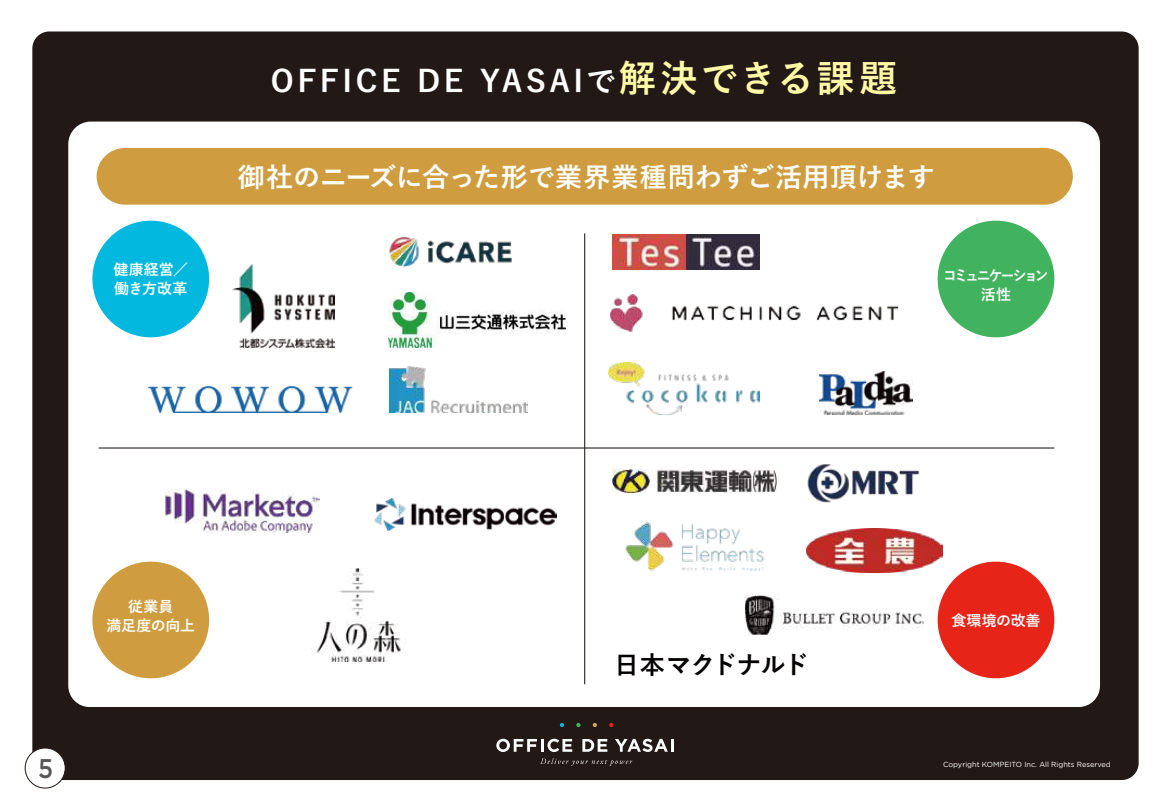
<style>
.page{position:relative;width:1170px;height:808px;background:#fff}
.page>*{position:absolute;margin:0;border:0;box-sizing:border-box;transform-origin:0 0}
.t1{font:30px "Yu Gothic Std B";letter-spacing:.12em;color:#fff}
.t2{font:27px "Yu Gothic Std B";letter-spacing:-.005em;color:#fff}
.t3{font:500 27px "Gotham";color:#595757;scale:.9 1}
.t4{font:25.05px "Yu Gothic Std B";letter-spacing:-.045em;color:#040000}
.t5{font:15px/19px "Yu Gothic Std B";letter-spacing:-.02em;color:#fff;text-align:center}
.t6{font:15px/19px "Yu Gothic Std B";letter-spacing:-.145em;color:#fff;text-align:center;scale:.92 1}
.t7{font:15px/19px "Yu Gothic Std B";color:#fff}
.t8{font:7.35px "Gotham";color:#fff}
.s1{font-size:37.5px;color:#fff8a5}
</style>
<div class="page">
<div style="left:32px;top:31px;width:1106px;height:749px;background:#221815;border-radius:17px"></div>
<div style="left:25px;top:748px;width:40px;height:40px;background:#fff;border-radius:50%"></div>
<div style="left:25px;top:748px;width:40px;height:40px;border:1px solid #221815;border-radius:50%"></div>
<svg style="left:496px;top:739px;width:76px;height:13px"></svg>
<svg style="left:582px;top:739px;width:25px;height:13px"></svg>
<svg style="left:615px;top:739px;width:58px;height:13px"></svg>
<svg style="left:540px;top:758px;width:92px;height:8px"></svg>
<svg style="left:560px;top:723px;width:4px;height:4px"></svg>
<svg style="left:576px;top:723px;width:4px;height:4px"></svg>
<svg style="left:592px;top:723px;width:5px;height:4px"></svg>
<svg style="left:609px;top:723px;width:4px;height:4px"></svg>
<div style="left:68px;top:122px;width:1031px;height:585px;background:#fff;border-radius:22px"></div>
<img style="left:311px;top:568px;width:91px;height:93px">
<img style="left:389px;top:237px;width:122px;height:29px">
<img style="left:612px;top:235px;width:147px;height:34px">
<img style="left:608px;top:362px;width:151px;height:53px">
<img style="left:807px;top:464px;width:113px;height:39px">
<img style="left:232px;top:264px;width:102px;height:84px">
<img style="left:389px;top:292px;width:176px;height:56px">
<img style="left:147px;top:386px;width:205px;height:26px">
<img style="left:806px;top:528px;width:136px;height:44px">
<img style="left:610px;top:294px;width:287px;height:38px">
<img style="left:374px;top:497px;width:183px;height:34px">
<img style="left:625px;top:522px;width:139px;height:50px">
<img style="left:389px;top:367px;width:139px;height:45px">
<img style="left:819px;top:371px;width:92px;height:43px">
<img style="left:745px;top:595px;width:178px;height:41px">
<img style="left:612px;top:470px;width:164px;height:22px">
<hr style="left:584px;top:233px;width:1px;height:451px;background:#221815">
<hr style="left:99px;top:447px;width:955px;height:1px;background:#221815">
<img style="left:165px;top:490px;width:154px;height:42px">
<div style="left:92px;top:221px;width:117px;height:116px;background:#03b8df;border-radius:50%"></div>
<div style="left:937px;top:221px;width:117px;height:116px;background:#41b25d;border-radius:50%"></div>
<div style="left:92px;top:562px;width:117px;height:116px;background:#cf9d3f;border-radius:50%"></div>
<div style="left:937px;top:562px;width:117px;height:116px;background:#e72418;border-radius:50%"></div>
<div style="left:97px;top:148px;width:975px;height:57px;background:#cf9d3f;border-radius:28px"></div>
<h1 class="t1" style="left:271px;top:59px;width:627px">OFFICE DE YASAIで<span class="s1">解決できる課題</span></h1>
<h2 class="t2" style="left:238px;top:156px;width:698px">御社のニーズに合った形で業界業種問わずご活用頂けます</h2>
<h3 class="t7" style="left:113px;top:259px;width:76px">健康経営／働き方改革</h3>
<h3 class="t6" style="left:943px;top:266px;width:116px">コミュニケーション活性</h3>
<h2 class="t3" style="left:38px;top:753px;width:18px">5</h2>
<h3 class="t5" style="left:106px;top:597px;width:90px">従業員<br>満足度の向上</h3>
<h3 class="t4" style="left:614px;top:646px;width:196px">日本マクドナルド</h3>
<h3 class="t5" style="left:951px;top:610px;width:91px">食環境の改善</h3>
<p class="t8" style="left:943px;top:759px;width:169px">Copyright KOMPEITO Inc. All Rights Reserved</p>
</div>
